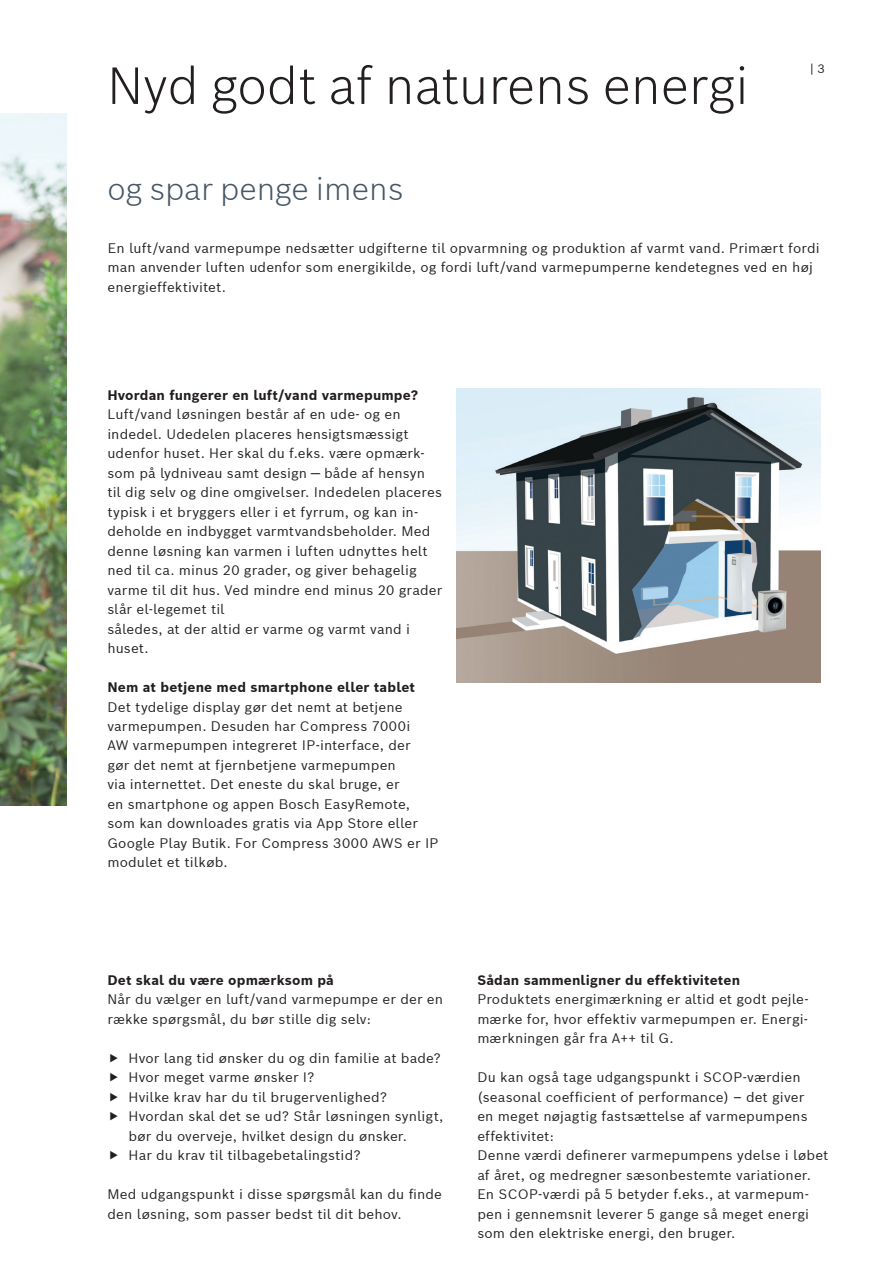
<style>
.page{position:relative;width:893px;height:1263px;background:#fff}
.page>*{position:absolute;margin:0;border:0;box-sizing:border-box;transform-origin:0 0}
.t1{font:300 51px "Bosch Sans";color:#231f20}
.t2{font:300 31.5px "Bosch Sans";color:#465664}
.t3{font:13.5px/19.5px "Bosch Sans";letter-spacing:.01em;color:#231f20}
.t4{font:700 13.5px "Bosch Sans";letter-spacing:.01em;color:#231f20}
.t5{font:12px "Bosch Sans";color:#231f20}
</style>
<div class="page">
<img style="left:0;top:114px;width:67px;height:692px">
<img style="left:457px;top:389px;width:364px;height:294px">
<h1 class="t1" style="left:107px;top:52px;width:643px">Nyd godt af naturens energi</h1>
<h2 class="t2" style="left:107px;top:168px;width:298px">og spar penge imens</h2>
<p class="t5" style="left:810px;top:60px;width:16px">| 3</p>
<p class="t3" style="left:108px;top:238px;width:714px">En luft/vand varmepumpe nedsætter udgifterne til opvarmning og produktion af varmt vand. Primært fordi man anvender luften udenfor som energikilde, og fordi luft/vand varmepumperne kendetegnes ved en høj energieffektivitet.</p>
<p class="t4" style="left:107px;top:386px;width:312px">Hvordan fungerer en luft/vand varmepumpe?</p>
<p class="t3" style="left:107px;top:404px;width:336px">Luft/vand løsningen består af en ude- og en indedel. Udedelen placeres hensigtsmæssigt udenfor huset. Her skal du f.eks. være opmærk&shy;som på lydniveau samt design — både af hensyn<br>til dig selv og dine omgivelser. Indedelen placeres typisk i et bryggers eller i et fyrrum, og kan in&shy;deholde en indbygget varmtvandsbeholder. Med denne løsning kan varmen i luften udnyttes helt ned til ca. minus 20 grader, og giver behagelig varme til dit hus. Ved mindre end minus 20 grader slår el-legemet til<br>således, at der altid er varme og varmt vand i huset.</p>
<p class="t4" style="left:107px;top:678px;width:309px">Nem at betjene med smartphone eller tablet</p>
<p class="t3" style="left:107px;top:696px;width:333px">Det tydelige display gør det nemt at betjene varmepumpen. Desuden har Compress 7000i<br>AW varmepumpen integreret IP-interface, der<br>gør det nemt at fjernbetjene varmepumpen<br>via internettet. Det eneste du skal bruge, er<br>en smartphone og appen Bosch EasyRemote, som kan downloades gratis via App Store eller Google Play Butik. For Compress 3000 AWS er IP modulet et tilkøb.</p>
<p class="t4" style="left:107px;top:971px;width:228px">Det skal du være opmærksom på</p>
<p class="t3" style="left:107px;top:989px;width:337px">Når du vælger en luft/vand varmepumpe er der en række spørgsmål, du bør stille dig selv:</p>
<p class="t3" style="left:129px;top:1047px;width:316px">Hvor lang tid ønsker du og din familie at bade?<br>Hvor meget varme ønsker I?<br>Hvilke krav har du til brugervenlighed?<br>Hvordan skal det se ud? Står løsningen synligt, bør du overveje, hvilket design du ønsker.<br>Har du krav til tilbagebetalingstid?</p>
<p class="t3" style="left:107px;top:1184px;width:336px">Med udgangspunkt i disse spørgsmål kan du finde den løsning, som passer bedst til dit behov.</p>
<p class="t4" style="left:477px;top:971px;width:264px">Sådan sammenligner du effektiviteten</p>
<p class="t3" style="left:477px;top:989px;width:333px;text-align:justify">Produktets energimærkning er altid et godt pejle&shy;mærke for, hvor effektiv varmepumpen er. Energi&shy;mærkningen går fra A++ til G.</p>
<p class="t3" style="left:477px;top:1067px;width:353px">Du kan også tage udgangspunkt i SCOP-værdien (seasonal coefficient of performance) – det giver<br>en meget nøjagtig fastsættelse af varmepumpens effektivitet:<br>Denne værdi definerer varmepumpens ydelse i løbet af året, og medregner sæsonbestemte variationer.<br>En SCOP-værdi på 5 betyder f.eks., at varmepum&shy;pen i gennemsnit leverer 5 gange så meget energi som den elektriske energi, den bruger.</p>
</div>
